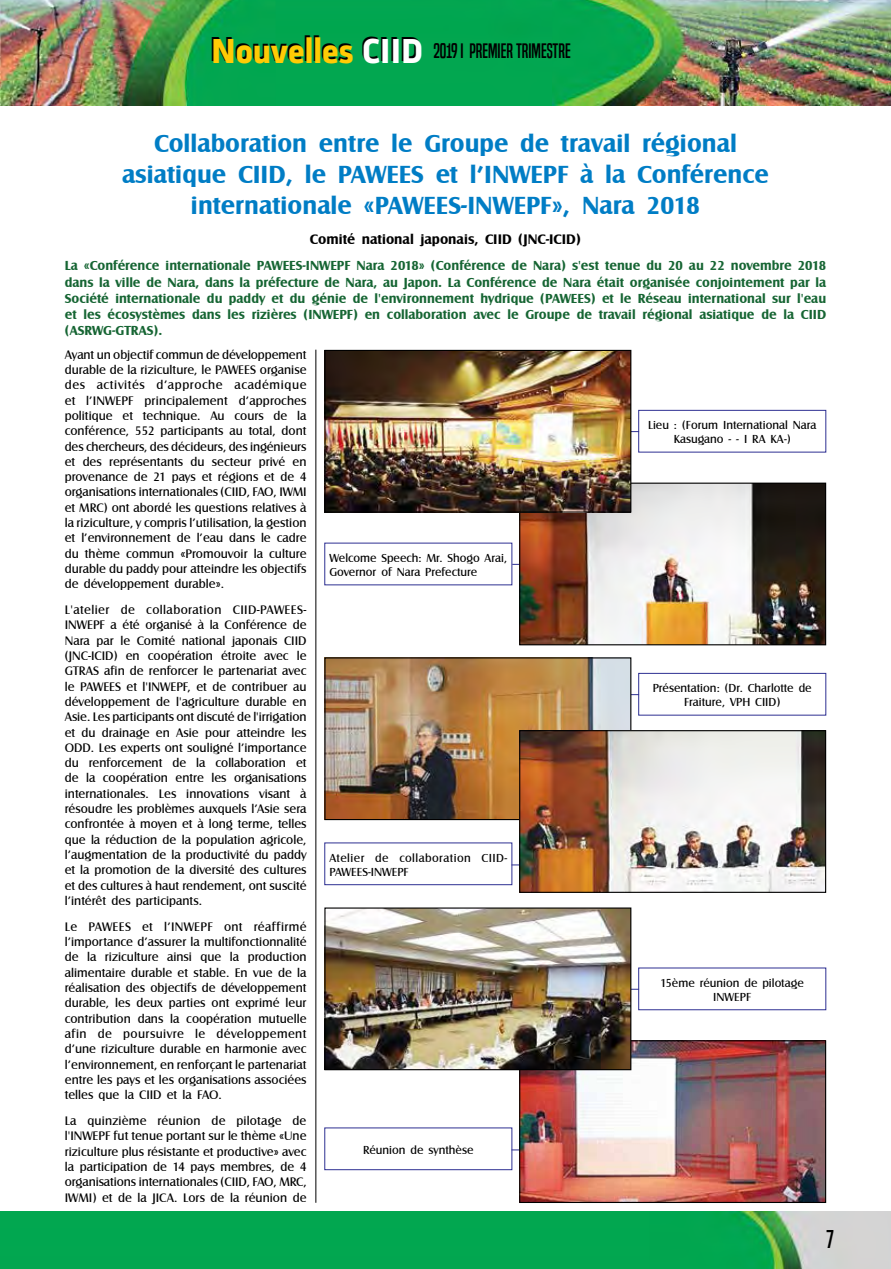
<style>
.page{position:relative;width:891px;height:1269px;background:#fff}
.page>*{position:absolute;margin:0;border:0;box-sizing:border-box;transform-origin:0 0}
.t1{font:700 36px "Alstom";color:#ffcb05}
.t2{font:700 25.5px/30.6px "Castle T";color:#007dc5;text-align:center}
.t3{font:24px "Built Titling Rg";color:#000}
.t4{font:19.5px "Built Titling Rg";color:#000}
.t5{font:700 14.25px "Castle T";color:#000}
.t6{font:700 13.5px/16.2px "Castle T";color:#166533;text-align:justify}
.t7{font:12.75px/15.3px "Castle T";color:#000;text-align:justify}
.t8{font:12px/14.4px "Castle T";color:#000;text-align:center}
.t9{font:12px/14.4px "Castle T";letter-spacing:.035em;color:#000}
.s1{color:#fff}
</style>
<div class="page">
<img style="left:0;top:1212px;width:891px;height:57px">
<img style="left:0;top:0;width:891px;height:105px">
<div style="left:324px;top:1128px;width:188px;height:42px;border:1px solid #2e3092"></div>
<div style="left:324px;top:843px;width:188px;height:42px;border:1px solid #2e3092"></div>
<div style="left:638px;top:968px;width:188px;height:42px;border:1px solid #2e3092"></div>
<div style="left:638px;top:673px;width:188px;height:43px;border:1px solid #2e3092"></div>
<div style="left:638px;top:410px;width:188px;height:42px;border:1px solid #2e3092"></div>
<img style="left:521px;top:1042px;width:303px;height:159px">
<div style="left:519px;top:1040px;width:307px;height:163px;border:1px solid #000"></div>
<img style="left:521px;top:485px;width:303px;height:158px">
<div style="left:519px;top:483px;width:307px;height:162px;border:1px solid #000"></div>
<img style="left:326px;top:352px;width:303px;height:159px">
<div style="left:324px;top:350px;width:307px;height:163px;border:1px solid #000"></div>
<img style="left:326px;top:659px;width:303px;height:159px">
<div style="left:324px;top:657px;width:307px;height:163px;border:1px solid #000"></div>
<img style="left:521px;top:732px;width:303px;height:159px">
<div style="left:519px;top:730px;width:307px;height:163px;border:1px solid #000"></div>
<img style="left:326px;top:910px;width:303px;height:158px">
<div style="left:324px;top:908px;width:307px;height:162px;border:1px solid #000"></div>
<hr style="left:315px;top:350px;width:1px;height:853px;background:#000">
<h1 class="t1" style="left:211px;top:26px;width:213px">Nouvelles <span class="s1">CIID</span></h1>
<h3 class="t4" style="left:433px;top:40px;width:139px">2019 I PREMIER TRIMESTRE</h3>
<h2 class="t2" style="left:122px;top:129px;width:648px">Collaboration entre le Groupe de travail régional asiatique CIID, le PAWEES et l’INWEPF à la Conférence internationale «PAWEES-INWEPF», Nara 2018</h2>
<p class="t5" style="left:310px;top:231px;width:273px">Comité national japonais, CIID (JNC-ICID)</p>
<p class="t6" style="left:65px;top:258px;width:763px">La «Conférence internationale PAWEES-INWEPF Nara 2018» (Conférence de Nara) s'est tenue du 20 au 22 novembre 2018 dans la ville de Nara, dans la préfecture de Nara, au Japon. La Conférence de Nara était organisée conjointement par la Société internationale du paddy et du génie de l'environnement hydrique (PAWEES) et le Réseau international sur l'eau et les écosystèmes dans les rizières (INWEPF) en collaboration avec le Groupe de travail régional asiatique de la CIID (ASRWG-GTRAS).</p>
<p class="t7" style="left:65px;top:347px;width:243px">Ayant un objectif commun de développement durable de la riziculture, le PAWEES organise des activités d’approche académique et l’INWEPF principalement d’approches politique et technique. Au cours de la conférence, 552 participants au total, dont des chercheurs, des décideurs, des ingénieurs et des représentants du secteur privé en provenance de 21 pays et régions et de 4 organisations internationales (CIID, FAO, IWMI et MRC) ont abordé les questions relatives à la riziculture, y compris l’utilisation, la gestion et l’environnement de l’eau dans le cadre du thème commun «Promouvoir la culture durable du paddy pour atteindre les objectifs de développement durable».</p>
<p class="t7" style="left:65px;top:602px;width:243px">L'atelier de collaboration CIID-PAWEES-INWEPF a été organisé à la Conférence de Nara par le Comité national japonais CIID (JNC-ICID) en coopération étroite avec le GTRAS afin de renforcer le partenariat avec le PAWEES et l'INWEPF, et de contribuer au développement de l'agriculture durable en Asie. Les participants ont discuté de l'irrigation et du drainage en Asie pour atteindre les ODD. Les experts ont souligné l’importance du renforcement de la collaboration et de la coopération entre les organisations internationales. Les innovations visant à résoudre les problèmes auxquels l’Asie sera confrontée à moyen et à long terme, telles que la réduction de la population agricole, l’augmentation de la productivité du paddy et la promotion de la diversité des cultures et des cultures à haut rendement, ont suscité l’intérêt des participants.</p>
<p class="t7" style="left:65px;top:919px;width:243px">Le PAWEES et l’INWEPF ont réaffirmé l’importance d’assurer la multifonctionnalité de la riziculture ainsi que la production alimentaire durable et stable. En vue de la réalisation des objectifs de développement durable, les deux parties ont exprimé leur contribution dans la coopération mutuelle afin de poursuivre le développement d’une riziculture durable en harmonie avec l’environnement, en renforçant le partenariat entre les pays et les organisations associées telles que la CIID et la FAO.</p>
<p class="t7" style="left:65px;top:1113px;width:243px">La quinzième réunion de pilotage de l'INWEPF fut tenue portant sur le thème «Une riziculture plus résistante et productive» avec la participation de 14 pays membres, de 4 organisations internationales (CIID, FAO, MRC, IWMI) et de la JICA. Lors de la réunion de</p>
<p class="t8" style="left:329px;top:551px;width:179px;text-align:left">Welcome Speech: Mr. Shogo Arai,<br>Governor of Nara Prefecture</p>
<p class="t9" style="left:329px;top:851px;width:179px">Atelier de collaboration CIID-<br>PAWEES-INWEPF</p>
<p class="t8" style="left:363px;top:1143px;width:112px">Réunion de synthèse</p>
<p class="t8" style="left:648px;top:418px;width:170px">Lieu : (Forum International Nara<br>Kasugano - - I RA KA-)</p>
<p class="t8" style="left:653px;top:681px;width:160px">Présentation: (Dr. Charlotte de<br>Fraiture, VPH CIID)</p>
<p class="t8" style="left:661px;top:976px;width:145px">15ème réunion de pilotage<br>INWEPF</p>
<h3 class="t3" style="left:826px;top:1225px;width:10px">7</h3>
</div>
